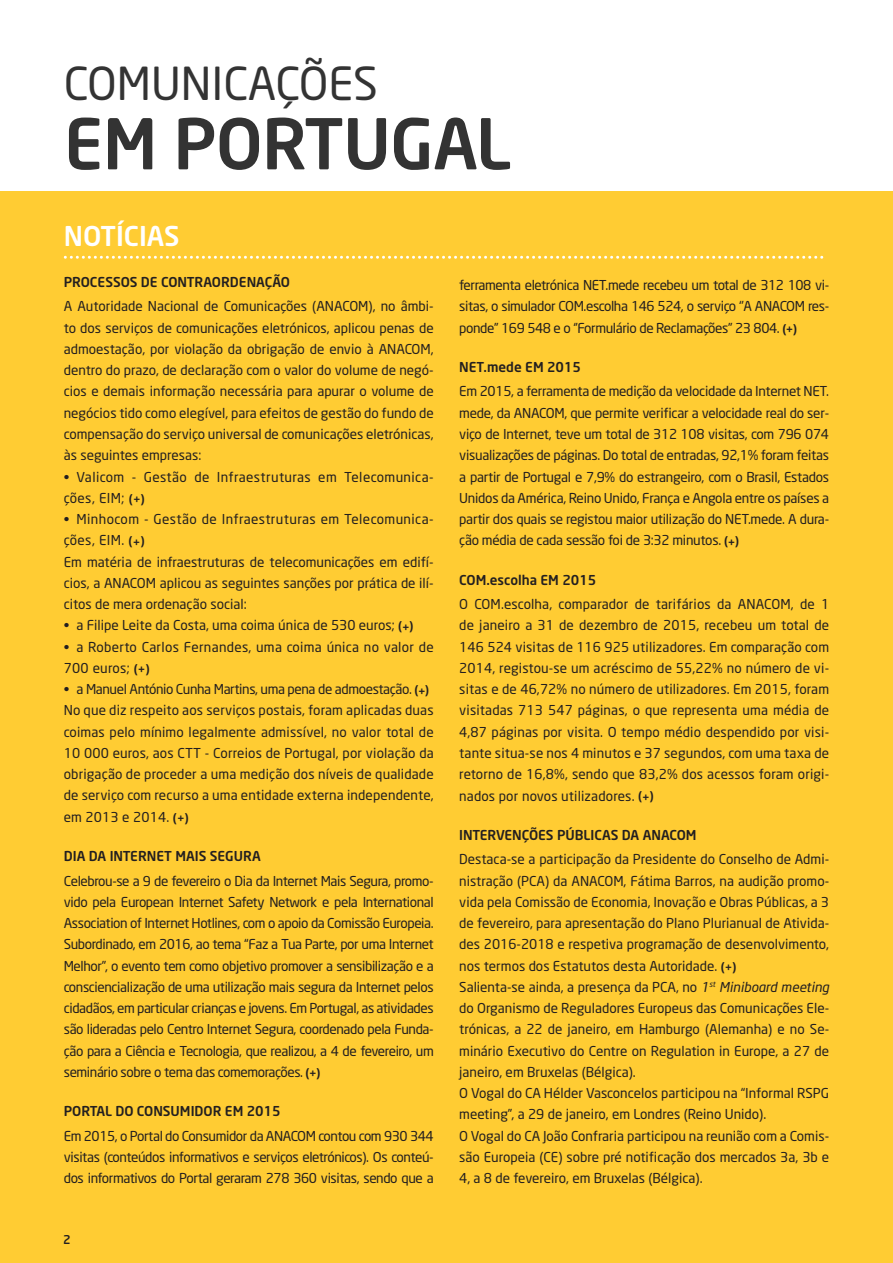
<style>
.page{position:relative;width:893px;height:1263px;background:#fff}
.page>*{position:absolute;margin:0;border:0;box-sizing:border-box;transform-origin:0 0}
.t1{font:500 69px "Neo Sans";letter-spacing:-.01em;color:#333}
.t2{font:45px "Neo Sans";color:#333}
.t3{font:500 27px "Neo Sans";color:#fff}
.t4{font:13.5px/21.3px "Neo Sans";color:#231f20;text-align:justify}
.t5{font:500 13.5px "Neo Sans";color:#231f20}
.t6{font:13.5px/21.3px "Neo Sans";letter-spacing:.03em;color:#231f20}
.t7{font:13.5px/21.3px "Neo Sans";letter-spacing:.02em;color:#231f20}
.t8{font:500 12px "Neo Sans";color:#231f20}
.s1{font-weight:500;font-size:12px}
.s2{font-style:italic}
</style>
<div class="page">
<div style="left:0;top:191px;width:893px;height:1072px;background:#fc3"></div>
<svg style="left:65px;top:256px;width:759px;height:3px"></svg>
<h2 class="t2" style="left:64px;top:56px;width:316px">COMUNICAÇÕES</h2>
<h1 class="t1" style="left:64px;top:100px;width:449px">EM PORTUGAL</h1>
<h3 class="t3" style="left:64px;top:219px;width:117px">NOTÍCIAS</h3>
<p class="t5" style="left:64px;top:274px;width:228px">PROCESSOS DE CONTRAORDENAÇÃO</p>
<p class="t4" style="left:64px;top:296px;width:371px">A Autoridade Nacional de Comunicações (ANACOM), no âmbi&shy;to dos serviços de comunicações eletrónicos, aplicou penas de admoestação, por violação da obrigação de envio à ANACOM, dentro do prazo, de declaração com o valor do volume de negó&shy;cios e demais informação necessária para apurar o volume de negócios tido como elegível, para efeitos de gestão do fundo de compensação do serviço universal de comunicações eletrónicas, às seguintes empresas:</p>
<p class="t6" style="left:64px;top:466px;width:371px">• Valicom - Gestão de Infraestruturas em Telecomunica&shy;ções, EIM; <span class="s1">(</span><sub>+</sub><span class="s1">)</span></p>
<p class="t4" style="left:64px;top:508px;width:371px;text-align:left">• Minhocom - Gestão de Infraestruturas em Telecomunica&shy;ções, EIM. <span class="s1">(</span><sub>+</sub><span class="s1">)<br></span>Em matéria de infraestruturas de telecomunicações em edifí&shy;cios, a ANACOM aplicou as seguintes sanções por prática de ilí&shy;citos de mera ordenação social:</p>
<p class="t4" style="left:64px;top:614px;width:351px">• a Filipe Leite da Costa, uma coima única de 530 euros; <span class="s1">(</span><sub>+</sub><span class="s1">)</span></p>
<p class="t7" style="left:64px;top:636px;width:371px">• a Roberto Carlos Fernandes, uma coima única no valor de<br>700 euros; <span class="s1">(</span><sub>+</sub><span class="s1">)</span></p>
<p class="t4" style="left:64px;top:678px;width:371px;text-align:left">• a Manuel António Cunha Martins, uma pena de admoestação. <span class="s1">(</span><sub>+</sub><span class="s1">)<br></span>No que diz respeito aos serviços postais, foram aplicadas duas coimas pelo mínimo legalmente admissível, no valor total de 10 000 euros, aos CTT - Correios de Portugal, por violação da obrigação de proceder a uma medição dos níveis de qualidade de serviço com recurso a uma entidade externa independente, em 2013 e 2014. <span class="s1">(</span><sub>+</sub><span class="s1">)</span></p>
<p class="t5" style="left:64px;top:848px;width:198px">DIA DA INTERNET MAIS SEGURA</p>
<p class="t4" style="left:64px;top:870px;width:371px">Celebrou-se a 9 de fevereiro o Dia da Internet Mais Segura, promo&shy;vido pela European Internet Safety Network e pela International Association of Internet Hotlines, com o apoio da Comissão Europeia.<br>Subordinado, em 2016, ao tema “Faz a Tua Parte, por uma Internet Melhor”, o evento tem como objetivo promover a sensibilização e a consciencialização de uma utilização mais segura da Internet pelos cidadãos, em particular crianças e jovens. Em Portugal, as atividades são lideradas pelo Centro Internet Segura, coordenado pela Funda&shy;ção para a Ciência e Tecnologia, que realizou, a 4 de fevereiro, um seminário sobre o tema das comemorações. <span class="s1">(</span><sub>+</sub><span class="s1">)</span></p>
<p class="t5" style="left:64px;top:1103px;width:219px">PORTAL DO CONSUMIDOR EM 2015</p>
<p class="t4" style="left:64px;top:1125px;width:371px">Em 2015, o Portal do Consumidor da ANACOM contou com 930 344 visitas (conteúdos informativos e serviços eletrónicos). Os conteú&shy;dos informativos do Portal geraram 278 360 visitas, sendo que a</p>
<p class="t8" style="left:63px;top:1232px;width:9px">2</p>
<p class="t4" style="left:459px;top:274px;width:371px">ferramenta eletrónica NET.mede recebeu um total de 312 108 vi&shy;sitas, o simulador COM.escolha 146 524, o serviço ‘’A ANACOM res&shy;ponde’’ 169 548 e o ‘’Formulário de Reclamações’’ 23 804. <span class="s1">(</span><sub>+</sub><span class="s1">)</span></p>
<p class="t5" style="left:459px;top:359px;width:123px">NET.mede EM 2015</p>
<p class="t4" style="left:459px;top:381px;width:371px">Em 2015, a ferramenta de medição da velocidade da Internet NET. mede, da ANACOM, que permite verificar a velocidade real do ser&shy;viço de Internet, teve um total de 312 108 visitas, com 796 074 visualizações de páginas. Do total de entradas, 92,1% foram feitas a partir de Portugal e 7,9% do estrangeiro, com o Brasil, Estados Unidos da América, Reino Unido, França e Angola entre os países a partir dos quais se registou maior utilização do NET.mede. A dura&shy;ção média de cada sessão foi de 3:32 minutos. <span class="s1">(</span><sub>+</sub><span class="s1">)</span></p>
<p class="t5" style="left:459px;top:571px;width:139px">COM.escolha EM 2015</p>
<p class="t4" style="left:459px;top:593px;width:371px">O COM.escolha, comparador de tarifários da ANACOM, de 1 de janeiro a 31 de dezembro de 2015, recebeu um total de 146 524 visitas de 116 925 utilizadores. Em comparação com 2014, registou-se um acréscimo de 55,22% no número de vi&shy;sitas e de 46,72% no número de utilizadores. Em 2015, foram visitadas 713 547 páginas, o que representa uma média de 4,87 páginas por visita. O tempo médio despendido por visi&shy;tante situa-se nos 4 minutos e 37 segundos, com uma taxa de retorno de 16,8%, sendo que 83,2% dos acessos foram origi&shy;nados por novos utilizadores. <span class="s1">(</span><sub>+</sub><span class="s1">)</span></p>
<p class="t5" style="left:459px;top:826px;width:239px">INTERVENÇÕES PÚBLICAS DA ANACOM</p>
<p class="t4" style="left:459px;top:848px;width:371px;text-align:left">Destaca-se a participação da Presidente do Conselho de Admi&shy;nistração (PCA) da ANACOM, Fátima Barros, na audição promo&shy;vida pela Comissão de Economia, Inovação e Obras Públicas, a 3 de fevereiro, para apresentação do Plano Plurianual de Ativida&shy;des 2016-2018 e respetiva programação de desenvolvimento, nos termos dos Estatutos desta Autoridade. <span class="s1">(</span><sub>+</sub><span class="s1">)<br></span>Salienta-se ainda, a presença da PCA, no <span class="s2">1</span><sup>st</sup> <span class="s2">Miniboard meeting </span>do Organismo de Reguladores Europeus das Comunicações Ele&shy;trónicas, a 22 de janeiro, em Hamburgo (Alemanha) e no Se&shy;minário Executivo do Centre on Regulation in Europe, a 27 de janeiro, em Bruxelas (Bélgica).<br>O Vogal do CA Hélder Vasconcelos participou na “Informal RSPG meeting”, a 29 de janeiro, em Londres (Reino Unido).<br>O Vogal do CA João Confraria participou na reunião com a Comis&shy;são Europeia (CE) sobre pré notificação dos mercados 3a, 3b e 4, a 8 de fevereiro, em Bruxelas (Bélgica).</p>
</div>
